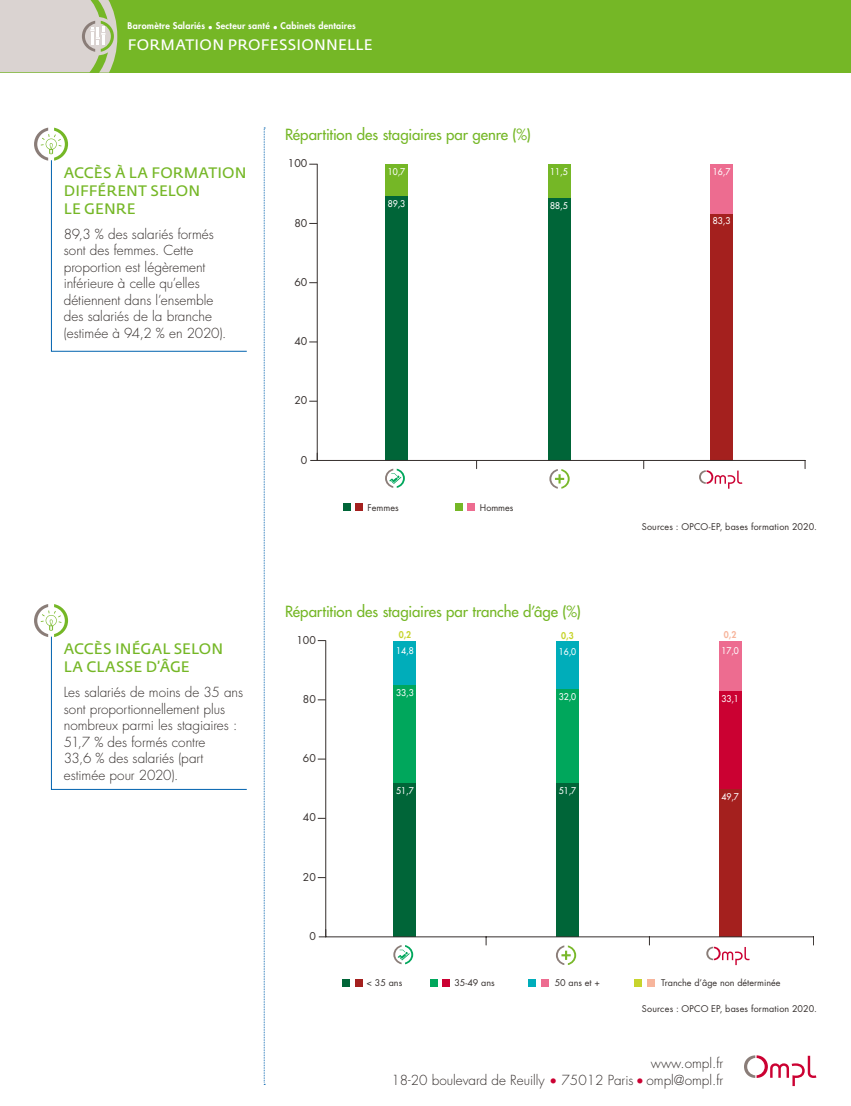
<style>
.page{position:relative;width:851px;height:1106px;background:#fff}
.page>*{position:absolute;margin:0;border:0;box-sizing:border-box;transform-origin:0 0}
.t1{font:500 15px "Futura Std";letter-spacing:-.005em;color:#75b726}
.t2{font:15px/18px "Fedra Sans Std";letter-spacing:.01em;color:#75b726}
.t3{font:15px "Fedra Sans Std";letter-spacing:.025em;color:#fff}
.t4{font:300 13.5px/16.5px "Futura Std";color:#352f2d}
.t5{font:10.5px "Futura Std";color:#352f2d}
.t6{font:9px "Futura Std";letter-spacing:.02em;color:#352f2d}
.t7{font:500 9px "Futura Std";color:#fff;scale:.95 1}
.t8{font:9px "Futura Std";color:#352f2d}
.t9{font:800 9px "Futura Std";letter-spacing:.025em;color:#fff}
.t10{font:800 9px "Futura Std";color:#c7d42d;scale:.95 1}
.t11{font:800 9px "Futura Std";color:#f7b59c;scale:.95 1}
.s1{color:#cb0132}
</style>
<div class="page">
<div style="left:0;top:0;width:850px;height:72px;background:#75b726"></div>
<svg style="left:264px;top:128px;width:1px;height:957px"></svg>
<svg style="left:34px;top:128px;width:34px;height:33px"></svg>
<svg style="left:51px;top:159px;width:196px;height:193px"></svg>
<svg style="left:34px;top:604px;width:213px;height:186px"></svg>
<svg style="left:744px;top:1055px;width:72px;height:31px"></svg>
<svg style="left:0;top:0;width:117px;height:73px;background:#d1d0c3"></svg>
<svg style="left:549px;top:469px;width:20px;height:19px"></svg>
<svg style="left:385px;top:468px;width:20px;height:20px"></svg>
<svg style="left:699px;top:470px;width:43px;height:18px"></svg>
<div style="left:385px;top:164px;width:23px;height:32px;background:#75b726"></div>
<div style="left:547px;top:164px;width:23px;height:34px;background:#75b726"></div>
<div style="left:710px;top:164px;width:23px;height:50px;background:#ed6c90"></div>
<div style="left:385px;top:196px;width:23px;height:264px;background:#006538"></div>
<div style="left:547px;top:198px;width:23px;height:262px;background:#006538"></div>
<div style="left:710px;top:214px;width:23px;height:246px;background:#a4201e"></div>
<hr style="left:317px;top:460px;width:487px;height:1px;background:#352f2d">
<hr style="left:317px;top:164px;width:1px;height:296px;background:#352f2d">
<svg style="left:310px;top:453px;width:8px;height:8px"></svg>
<div style="left:455px;top:503px;width:7px;height:7px;background:#75b726"></div>
<div style="left:344px;top:503px;width:7px;height:7px;background:#006538"></div>
<div style="left:467px;top:503px;width:7px;height:7px;background:#ed6c90"></div>
<div style="left:356px;top:503px;width:7px;height:7px;background:#a4201e"></div>
<svg style="left:556px;top:945px;width:20px;height:20px"></svg>
<svg style="left:393px;top:945px;width:20px;height:19px"></svg>
<svg style="left:706px;top:946px;width:43px;height:19px"></svg>
<div style="left:393px;top:641px;width:23px;height:44px;background:#00adba"></div>
<div style="left:556px;top:641px;width:23px;height:48px;background:#00adba"></div>
<div style="left:718px;top:641px;width:23px;height:50px;background:#ed6c90"></div>
<div style="left:393px;top:685px;width:23px;height:99px;background:#00a75c"></div>
<div style="left:556px;top:689px;width:23px;height:95px;background:#00a75c"></div>
<div style="left:718px;top:691px;width:23px;height:98px;background:#cb0132"></div>
<div style="left:393px;top:784px;width:23px;height:153px;background:#006538"></div>
<div style="left:556px;top:784px;width:23px;height:153px;background:#006538"></div>
<div style="left:718px;top:789px;width:23px;height:148px;background:#a4201e"></div>
<hr style="left:326px;top:936px;width:487px;height:1px;background:#352f2d">
<hr style="left:325px;top:640px;width:1px;height:296px;background:#352f2d">
<svg style="left:319px;top:929px;width:7px;height:8px"></svg>
<div style="left:528px;top:979px;width:7px;height:7px;background:#00adba"></div>
<div style="left:430px;top:979px;width:7px;height:7px;background:#00a75c"></div>
<div style="left:343px;top:979px;width:7px;height:7px;background:#006538"></div>
<div style="left:541px;top:979px;width:7px;height:7px;background:#ed6c90"></div>
<div style="left:634px;top:979px;width:8px;height:7px;background:#c7d42d"></div>
<div style="left:647px;top:979px;width:7px;height:7px;background:#f7b59c"></div>
<div style="left:442px;top:979px;width:7px;height:7px;background:#cb0132"></div>
<div style="left:355px;top:979px;width:7px;height:7px;background:#a4201e"></div>
<p class="t9" style="left:128px;top:20px;width:230px">Baromètre Salariés • Secteur santé • Cabinets dentaires</p>
<p class="t3" style="left:128px;top:35px;width:246px">FORMATION PROFESSIONNELLE</p>
<p class="t2" style="left:64px;top:163px;width:184px">ACCÈS À LA FORMATION<br>DIFFÉRENT SELON<br>LE GENRE</p>
<p class="t4" style="left:64px;top:226px;width:164px">89,3 % des salariés formés sont des femmes. Cette proportion est légèrement inférieure à celle qu’elles détiennent dans l’ensemble des salariés de la branche (estimée à 94,2 % en 2020).</p>
<p class="t2" style="left:64px;top:639px;width:161px">ACCÈS INÉGAL SELON<br>LA CLASSE D’ÂGE</p>
<p class="t4" style="left:64px;top:684px;width:181px">Les salariés de moins de 35 ans sont proportionnellement plus nombreux parmi les stagiaires :<br>51,7 % des formés contre<br>33,6 % des salariés (part estimée pour 2020).</p>
<p class="t1" style="left:285px;top:125px;width:247px">Répartition des stagiaires par genre (%)</p>
<p class="t7" style="left:387px;top:166px;width:20px">10,7</p>
<p class="t7" style="left:550px;top:166px;width:20px">11,5</p>
<p class="t7" style="left:712px;top:166px;width:20px">16,7</p>
<p class="t7" style="left:387px;top:198px;width:20px">89,3</p>
<p class="t7" style="left:550px;top:200px;width:20px">88,5</p>
<p class="t7" style="left:712px;top:215px;width:20px">83,3</p>
<p class="t5" style="left:288px;top:157px;width:21px">100</p>
<p class="t5" style="left:294px;top:216px;width:14px">80</p>
<p class="t5" style="left:294px;top:275px;width:14px">60</p>
<p class="t5" style="left:294px;top:334px;width:14px">40</p>
<p class="t5" style="left:294px;top:394px;width:14px">20</p>
<p class="t5" style="left:301px;top:453px;width:8px">0</p>
<p class="t8" style="left:367px;top:501px;width:33px">Femmes</p>
<p class="t8" style="left:480px;top:501px;width:35px">Hommes</p>
<p class="t6" style="left:641px;top:521px;width:177px">Sources : OPCO-EP, bases formation 2020.</p>
<p class="t1" style="left:285px;top:602px;width:297px">Répartition des stagiaires par tranche d’âge (%)</p>
<p class="t10" style="left:398px;top:628px;width:15px">0,2</p>
<p class="t10" style="left:561px;top:629px;width:15px">0,3</p>
<p class="t11" style="left:723px;top:629px;width:15px">0,2</p>
<p class="t7" style="left:396px;top:645px;width:20px">14,8</p>
<p class="t7" style="left:558px;top:646px;width:20px">16,0</p>
<p class="t7" style="left:721px;top:645px;width:20px">17,0</p>
<p class="t7" style="left:396px;top:687px;width:20px">33,3</p>
<p class="t7" style="left:558px;top:690px;width:20px">32,0</p>
<p class="t7" style="left:721px;top:693px;width:20px">33,1</p>
<p class="t5" style="left:296px;top:633px;width:21px">100</p>
<p class="t5" style="left:303px;top:692px;width:14px">80</p>
<p class="t5" style="left:303px;top:751px;width:14px">60</p>
<p class="t5" style="left:303px;top:811px;width:14px">40</p>
<p class="t5" style="left:303px;top:870px;width:14px">20</p>
<p class="t5" style="left:309px;top:929px;width:8px">0</p>
<p class="t7" style="left:396px;top:785px;width:20px">51,7</p>
<p class="t7" style="left:558px;top:785px;width:20px">51,7</p>
<p class="t7" style="left:721px;top:791px;width:20px">49,7</p>
<p class="t8" style="left:366px;top:977px;width:37px">&lt; 35 ans</p>
<p class="t8" style="left:454px;top:977px;width:42px">35-49 ans</p>
<p class="t8" style="left:554px;top:977px;width:47px">50 ans et +</p>
<p class="t8" style="left:661px;top:977px;width:121px">Tranche d’âge non déterminée</p>
<p class="t6" style="left:642px;top:1002px;width:176px">Sources : OPCO EP, bases formation 2020.</p>
<p class="t4" style="left:391px;top:1055px;width:333px;text-align:right">www.ompl.fr<br>18-20 boulevard de Reuilly <span class="s1">•</span> 75012 Paris <span class="s1">•</span> ompl@ompl.fr</p>
</div>
